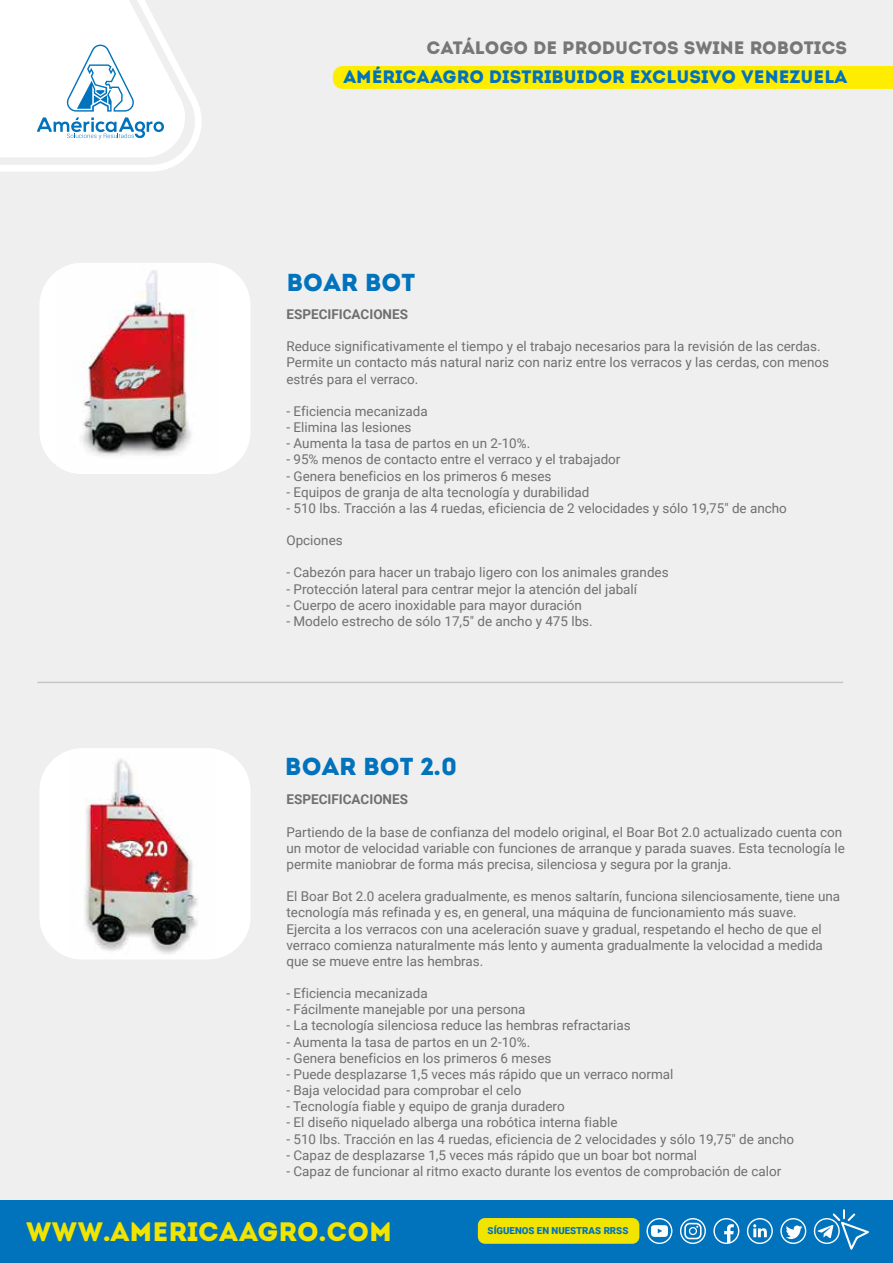
<style>
.page{position:relative;width:893px;height:1263px;background:#efeff0}
.page>*{position:absolute;margin:0;border:0;box-sizing:border-box;transform-origin:0 0}
.t1{font:26.7px "Intro";color:#f1e400}
.t2{font:24.6px "Intro";color:#0073bc}
.t3{font:18px "Intro";color:#0073bc}
.t4{font:18px "Intro";color:#777}
.t5{font:13.5px/16.2px "Roboto";color:#706f6f}
.t6{font:700 13.5px "Roboto";color:#706f6f}
.t7{font:900 9.6px "Roboto";color:#0073bc}
</style>
<div class="page">
<svg style="left:0;top:0;width:201px;height:171px"></svg>
<div style="left:0;top:1200px;width:893px;height:63px;background:#0073bc"></div>
<svg style="left:713px;top:1218px;width:26px;height:26px"></svg>
<svg style="left:780px;top:1218px;width:26px;height:26px"></svg>
<svg style="left:747px;top:1218px;width:26px;height:26px"></svg>
<svg style="left:680px;top:1218px;width:26px;height:26px"></svg>
<svg style="left:646px;top:1218px;width:26px;height:26px"></svg>
<svg style="left:814px;top:1209px;width:55px;height:41px"></svg>
<div style="left:478px;top:1218px;width:161px;height:26px;background:#f1e400;border-radius:7px"></div>
<div style="left:333px;top:66px;width:560px;height:23px;background:#ffed00"></div>
<div style="left:39px;top:263px;width:212px;height:211px;background:#fff;border-radius:43px"></div>
<img style="left:81px;top:270px;width:112px;height:186px">
<hr style="left:37px;top:682px;width:806px;height:1px;background:#c6c6c6">
<div style="left:39px;top:748px;width:212px;height:211px;background:#fff;border-radius:43px"></div>
<img style="left:69px;top:748px;width:129px;height:210px">
<h3 class="t4" style="left:427px;top:37px;width:422px">CATÁLOGO DE PRODUCTOS SWINE ROBOTICS</h3>
<h3 class="t3" style="left:343px;top:66px;width:505px">AMÉRICAAGRO DISTRIBUIDOR EXCLUSIVO VENEZUELA</h3>
<h2 class="t2" style="left:286px;top:268px;width:130px">BOAR BOT</h2>
<p class="t6" style="left:286px;top:305px;width:123px">ESPECIFICACIONES</p>
<p class="t5" style="left:286px;top:338px;width:544px">Reduce significativamente el tiempo y el trabajo necesarios para la revisión de las cerdas.<br>Permite un contacto más natural nariz con nariz entre los verracos y las cerdas, con menos estrés para el verraco.</p>
<p class="t5" style="left:286px;top:402px;width:143px">- Eficiencia mecanizada</p>
<p class="t5" style="left:286px;top:419px;width:127px">- Elimina las lesiones</p>
<p class="t5" style="left:286px;top:435px;width:245px">- Aumenta la tasa de partos en un 2-10%.</p>
<p class="t5" style="left:286px;top:451px;width:335px">- 95% menos de contacto entre el verraco y el trabajador</p>
<p class="t5" style="left:286px;top:467px;width:266px">- Genera beneficios en los primeros 6 meses</p>
<p class="t5" style="left:286px;top:483px;width:305px">- Equipos de granja de alta tecnología y durabilidad</p>
<p class="t5" style="left:286px;top:499px;width:502px">- 510 lbs. Tracción a las 4 ruedas, eficiencia de 2 velocidades y sólo 19,75" de ancho</p>
<p class="t5" style="left:286px;top:532px;width:58px">Opciones</p>
<p class="t5" style="left:286px;top:564px;width:384px">- Cabezón para hacer un trabajo ligero con los animales grandes</p>
<p class="t5" style="left:286px;top:580px;width:352px">- Protección lateral para centrar mejor la atención del jabalí</p>
<p class="t5" style="left:286px;top:596px;width:297px">- Cuerpo de acero inoxidable para mayor duración</p>
<p class="t5" style="left:286px;top:612px;width:308px">- Modelo estrecho de sólo 17,5" de ancho y 475 lbs.</p>
<h2 class="t2" style="left:285px;top:751px;width:174px">BOAR BOT 2.0</h2>
<p class="t6" style="left:286px;top:790px;width:123px">ESPECIFICACIONES</p>
<p class="t5" style="left:286px;top:823px;width:560px">Partiendo de la base de confianza del modelo original, el Boar Bot 2.0 actualizado cuenta con un motor de velocidad variable con funciones de arranque y parada suaves. Esta tecnología le permite maniobrar de forma más precisa, silenciosa y segura por la granja.</p>
<p class="t5" style="left:286px;top:888px;width:555px">El Boar Bot 2.0 acelera gradualmente, es menos saltarín, funciona silenciosamente, tiene una tecnología más refinada y es, en general, una máquina de funcionamiento más suave.<br>Ejercita a los verracos con una aceleración suave y gradual, respetando el hecho de que el verraco comienza naturalmente más lento y aumenta gradualmente la velocidad a medida que se mueve entre las hembras.</p>
<p class="t5" style="left:286px;top:985px;width:143px">- Eficiencia mecanizada</p>
<p class="t5" style="left:286px;top:1001px;width:241px">- Fácilmente manejable por una persona</p>
<p class="t5" style="left:286px;top:1017px;width:346px">- La tecnología silenciosa reduce las hembras refractarias</p>
<p class="t5" style="left:286px;top:1033px;width:245px">- Aumenta la tasa de partos en un 2-10%.</p>
<p class="t5" style="left:286px;top:1049px;width:266px">- Genera beneficios en los primeros 6 meses</p>
<p class="t5" style="left:286px;top:1065px;width:389px">- Puede desplazarse 1,5 veces más rápido que un verraco normal</p>
<p class="t5" style="left:286px;top:1082px;width:236px">- Baja velocidad para comprobar el celo</p>
<p class="t5" style="left:286px;top:1098px;width:280px">- Tecnología fiable y equipo de granja duradero</p>
<p class="t5" style="left:286px;top:1114px;width:332px">- El diseño niquelado alberga una robótica interna fiable</p>
<p class="t5" style="left:286px;top:1130px;width:509px">- 510 lbs. Tracción en las 4 ruedas, eficiencia de 2 velocidades y sólo 19,75" de ancho</p>
<p class="t5" style="left:286px;top:1146px;width:412px">- Capaz de desplazarse 1,5 veces más rápido que un boar bot normal</p>
<p class="t5" style="left:286px;top:1162px;width:496px">- Capaz de funcionar al ritmo exacto durante los eventos de comprobación de calor</p>
<h1 class="t1" style="left:26px;top:1216px;width:367px">WWW.AMERICAAGRO.COM</h1>
<p class="t7" style="left:488px;top:1224px;width:142px">SÍGUENOS EN NUESTRAS RRSS</p>
</div>
